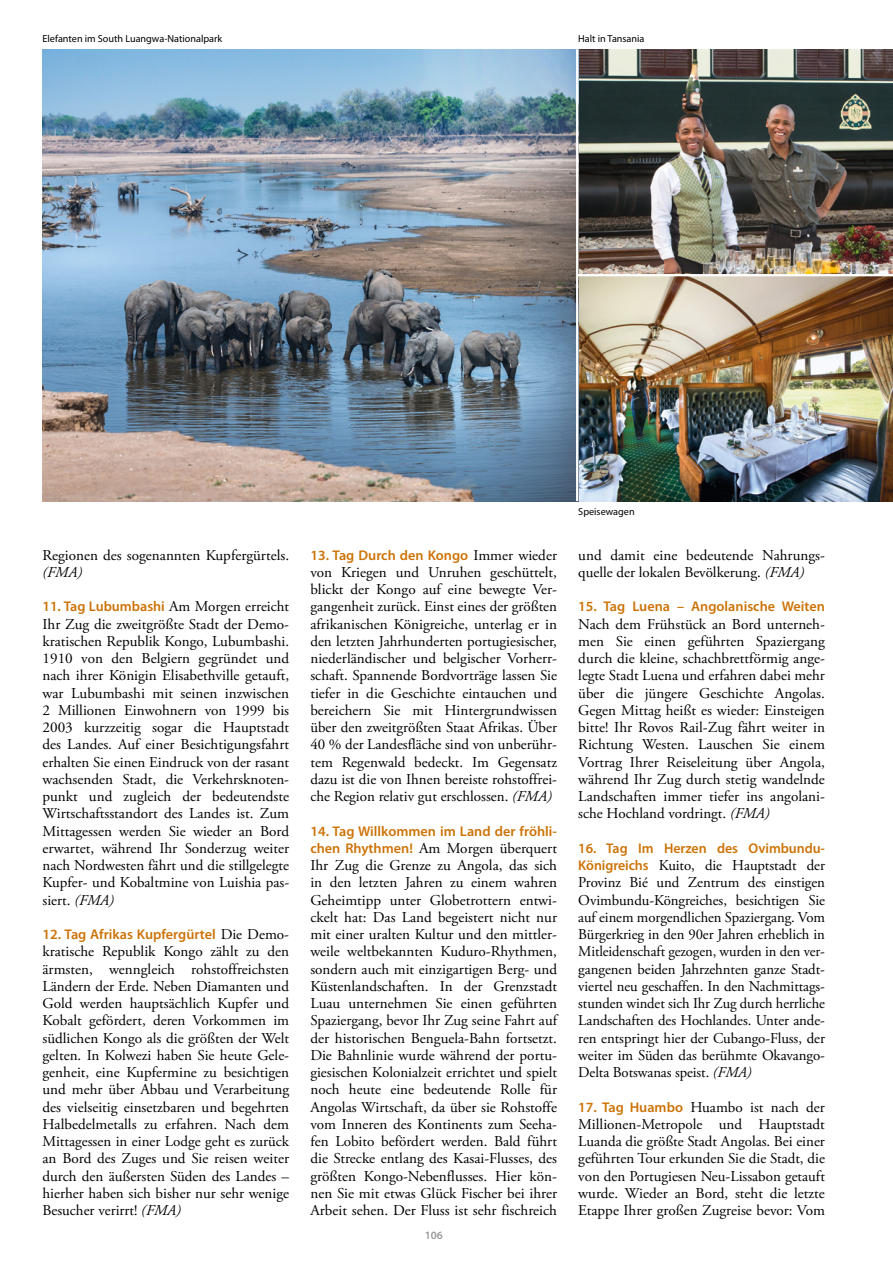
<style>
.page{position:relative;width:893px;height:1263px;background:#fff}
.page>*{position:absolute;margin:0;border:0;box-sizing:border-box;transform-origin:0 0}
.t1{font:15px/17.2px "Adobe Garamond Pro";color:#000;text-align:justify}
.t2{font:italic 15px "Adobe Garamond Pro";color:#000}
.t3{font:600 14.1px "Myriad Pro";color:#cc7307}
.t4{font:600 11.25px "Myriad Pro";color:#9a9897}
.t5{font:10.2px "Myriad Pro";color:#000}
.s1{font-family:"Adobe Garamond Pro";font-weight:400;font-size:15px;color:#000}
.s2{font-style:italic}
.s3{font-family:"Myriad Pro";font-weight:600;font-size:14.1px;color:#cc7307}
</style>
<div class="page">
<img style="left:578px;top:276px;width:315px;height:225px">
<img style="left:578px;top:49px;width:315px;height:225px">
<img style="left:43px;top:49px;width:533px;height:452px">
<p class="t5" style="left:43px;top:33px;width:181px">Elefanten im South Luangwa-Nationalpark</p>
<p class="t5" style="left:578px;top:33px;width:68px">Halt in Tansania</p>
<p class="t1" style="left:43px;top:547px;width:248px">Regionen des sogenannten Kupfergürtels.</p>
<p class="t2" style="left:43px;top:563px;width:41px">(FMA)</p>
<p class="t3" style="left:43px;top:599px;width:248px">11. Tag Lubumbashi <span class="s1">Am Morgen erreicht</span></p>
<p class="t1" style="left:43px;top:616px;width:248px">Ihr Zug die zweitgrößte Stadt der Demo&shy;kratischen Republik Kongo, Lubumbashi.<br>1910 von den Belgiern gegründet und nach ihrer Königin Elisabethville getauft, war Lubumbashi mit seinen inzwischen 2 Millionen Einwohnern von 1999 bis 2003 kurzzeitig sogar die Hauptstadt des Landes. Auf einer Besichtigungsfahrt erhalten Sie einen Eindruck von der rasant wachsenden Stadt, die Verkehrsknoten&shy;punkt und zugleich der bedeutendste Wirtschaftsstandort des Landes ist. Zum Mittagessen werden Sie wieder an Bord erwartet, während Ihr Sonderzug weiter nach Nordwesten fährt und die stillgelegte Kupfer- und Kobaltmine von Luishia pas&shy;siert. <span class="s2">(FMA)</span></p>
<p class="t3" style="left:43px;top:927px;width:248px">12. Tag Afrikas Kupfergürtel <span class="s1">Die Demo-</span></p>
<p class="t1" style="left:43px;top:943px;width:248px">kratische Republik Kongo zählt zu den ärmsten, wenngleich rohstoffreichsten Ländern der Erde. Neben Diamanten und Gold werden hauptsächlich Kupfer und Kobalt gefördert, deren Vorkommen im südlichen Kongo als die größten der Welt gelten. In Kolwezi haben Sie heute Gele&shy;genheit, eine Kupfermine zu besichtigen und mehr über Abbau und Verarbeitung des vielseitig einsetzbaren und begehrten Halbedelmetalls zu erfahren. Nach dem Mittagessen in einer Lodge geht es zurück an Bord des Zuges und Sie reisen weiter durch den äußersten Süden des Landes – hierher haben sich bisher nur sehr wenige Besucher verirrt! <span class="s2">(FMA)</span></p>
<p class="t3" style="left:310px;top:547px;width:248px">13. Tag Durch den Kongo <span class="s1">Immer wieder</span></p>
<p class="t1" style="left:310px;top:564px;width:248px">von Kriegen und Unruhen geschüttelt, blickt der Kongo auf eine bewegte Ver&shy;gangenheit zurück. Einst eines der größten afrikanischen Königreiche, unterlag er in den letzten Jahrhunderten portugiesischer, niederländischer und belgischer Vorherr&shy;schaft. Spannende Bordvorträge lassen Sie tiefer in die Geschichte eintauchen und bereichern Sie mit Hintergrundwissen über den zweitgrößten Staat Afrikas. Über 40 % der Landesfläche sind von unberühr&shy;tem Regenwald bedeckt. Im Gegensatz dazu ist die von Ihnen bereiste rohstoffrei&shy;che Region relativ gut erschlossen. <span class="s2">(FMA)</span></p>
<p class="t3" style="left:310px;top:823px;width:248px">14. Tag Willkommen im Land der fröhli-</p>
<p class="t1" style="left:310px;top:840px;width:248px"><span class="s3">chen Rhythmen!</span> Am Morgen überquert Ihr Zug die Grenze zu Angola, das sich in den letzten Jahren zu einem wahren Geheimtipp unter Globetrottern entwi&shy;ckelt hat: Das Land begeistert nicht nur mit einer uralten Kultur und den mittler&shy;weile weltbekannten Kuduro-Rhythmen, sondern auch mit einzigartigen Berg- und Küstenlandschaften. In der Grenzstadt Luau unternehmen Sie einen geführten Spaziergang, bevor Ihr Zug seine Fahrt auf der historischen Benguela-Bahn fortsetzt.<br>Die Bahnlinie wurde während der portu&shy;giesischen Kolonialzeit errichtet und spielt noch heute eine bedeutende Rolle für Angolas Wirtschaft, da über sie Rohstoffe vom Inneren des Kontinents zum Seeha&shy;fen Lobito befördert werden. Bald führt die Strecke entlang des Kasai-Flusses, des größten Kongo-Nebenflusses. Hier kön&shy;nen Sie mit etwas Glück Fischer bei ihrer Arbeit sehen. Der Fluss ist sehr fischreich</p>
<p class="t4" style="left:425px;top:1229px;width:20px">106</p>
<p class="t5" style="left:578px;top:506px;width:58px">Speisewagen</p>
<p class="t1" style="left:578px;top:547px;width:248px">und damit eine bedeutende Nahrungs&shy;quelle der lokalen Bevölkerung. <span class="s2">(FMA)</span></p>
<p class="t3" style="left:578px;top:599px;width:248px">15. Tag Luena – Angolanische Weiten</p>
<p class="t1" style="left:578px;top:616px;width:248px">Nach dem Frühstück an Bord unterneh&shy;men Sie einen geführten Spaziergang durch die kleine, schachbrettförmig ange&shy;legte Stadt Luena und erfahren dabei mehr über die jüngere Geschichte Angolas.<br>Gegen Mittag heißt es wieder: Einsteigen bitte! Ihr Rovos Rail-Zug fährt weiter in Richtung Westen. Lauschen Sie einem Vortrag Ihrer Reiseleitung über Angola, während Ihr Zug durch stetig wandelnde Landschaften immer tiefer ins angolani&shy;sche Hochland vordringt. <span class="s2">(FMA)</span></p>
<p class="t3" style="left:578px;top:840px;width:248px">16. Tag Im Herzen des Ovimbundu-</p>
<p class="t1" style="left:578px;top:857px;width:248px"><span class="s3">Königreichs</span> Kuito, die Hauptstadt der Provinz Bié und Zentrum des einstigen Ovimbundu-Köngreiches, besichtigen Sie auf einem morgendlichen Spaziergang. Vom Bürgerkrieg in den 90er Jahren erheblich in Mitleidenschaft gezogen, wurden in den ver&shy;gangenen beiden Jahrzehnten ganze Stadt&shy;viertel neu geschaffen. In den Nachmittags&shy;stunden windet sich Ihr Zug durch herrliche Landschaften des Hochlandes. Unter ande&shy;ren entspringt hier der Cubango-Fluss, der weiter im Süden das berühmte Okavango-Delta Botswanas speist. <span class="s2">(FMA)</span></p>
<p class="t1" style="left:578px;top:1099px;width:248px"><span class="s3">17. Tag Huambo</span> Huambo ist nach der Millionen-Metropole und Hauptstadt Luanda die größte Stadt Angolas. Bei einer geführten Tour erkunden Sie die Stadt, die von den Portugiesen Neu-Lissabon getauft wurde. Wieder an Bord, steht die letzte Etappe Ihrer großen Zugreise bevor: Vom</p>
</div>
